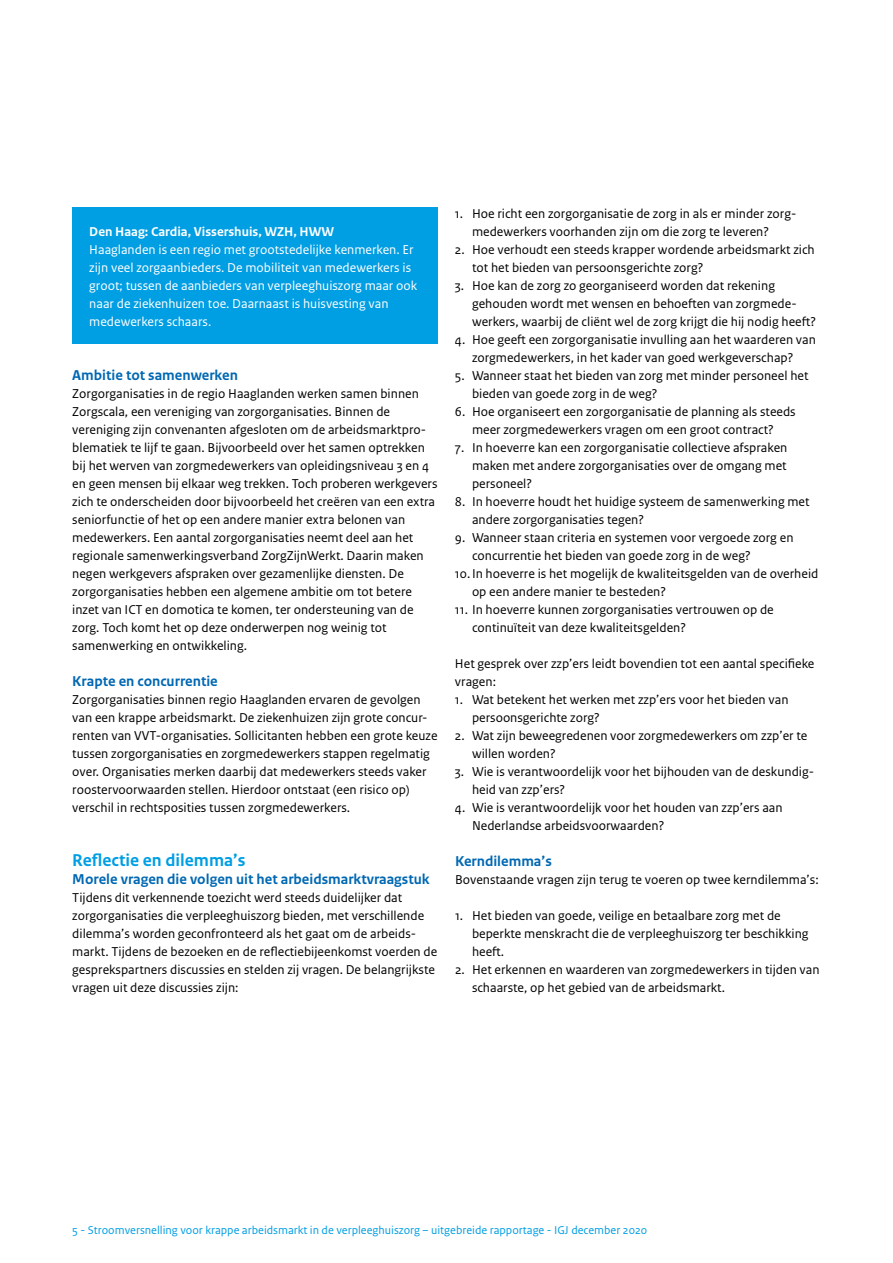
<style>
.page{position:relative;width:893px;height:1263px;background:#fff}
.page>*{position:absolute;margin:0;border:0;box-sizing:border-box;transform-origin:0 0}
.t1{font:700 18px "Rijksoverheid Sans Text";color:#009ee3}
.t2{font:700 15px "Rijksoverheid Sans Text";color:#0068b3}
.t3{font:13.5px/18px "Rijksoverheid Sans Text";color:#000}
.t4{font:13.5px/18px "Rijksoverheid Sans Text";color:#fff}
.t5{font:700 13.5px "Rijksoverheid Sans Text";color:#fff}
.t6{font:12px "Rijksoverheid Sans Text";color:#009ee3}
</style>
<div class="page">
<div style="left:72px;top:207px;width:366px;height:137px;background:#009ee3"></div>
<p class="t5" style="left:89px;top:224px;width:246px">Den Haag: Cardia, Vissershuis, WZH, HWW</p>
<p class="t4" style="left:89px;top:241px;width:329px">Haaglanden is een regio met grootstedelijke kenmerken. Er zijn veel zorgaanbieders. De mobiliteit van medewerkers is groot; tussen de aanbieders van verpleeghuiszorg maar ook naar de ziekenhuizen toe. Daarnaast is huisvesting van medewerkers schaars.</p>
<p class="t2" style="left:72px;top:366px;width:167px">Ambitie tot samenwerken</p>
<p class="t3" style="left:72px;top:385px;width:367px">Zorgorganisaties in de regio Haaglanden werken samen binnen Zorgscala, een vereniging van zorgorganisaties. Binnen de vereniging zijn convenanten afgesloten om de arbeidsmarktpro&shy;blematiek te lijf te gaan. Bijvoorbeeld over het samen optrekken bij het werven van zorgmedewerkers van opleidingsniveau 3 en 4 en geen mensen bij elkaar weg trekken. Toch proberen werkgevers zich te onderscheiden door bijvoorbeeld het creëren van een extra seniorfunctie of het op een andere manier extra belonen van medewerkers. Een aantal zorgorganisaties neemt deel aan het regionale samenwerkingsverband ZorgZijnWerkt. Daarin maken negen werkgevers afspraken over gezamenlijke diensten. De zorgorganisaties hebben een algemene ambitie om tot betere inzet van ICT en domotica te komen, ter ondersteuning van de zorg. Toch komt het op deze onderwerpen nog weinig tot samenwerking en ontwikkeling.</p>
<p class="t2" style="left:72px;top:672px;width:147px">Krapte en concurrentie</p>
<p class="t3" style="left:72px;top:691px;width:367px">Zorgorganisaties binnen regio Haaglanden ervaren de gevolgen van een krappe arbeidsmarkt. De ziekenhuizen zijn grote concur&shy;renten van VVT-organisaties. Sollicitanten hebben een grote keuze tussen zorgorganisaties en zorgmedewerkers stappen regelmatig over. Organisaties merken daarbij dat medewerkers steeds vaker roostervoorwaarden stellen. Hierdoor ontstaat (een risico op) verschil in rechtsposities tussen zorgmedewerkers.</p>
<h1 class="t1" style="left:72px;top:850px;width:175px">Reflectie en dilemma’s</h1>
<p class="t2" style="left:72px;top:870px;width:359px">Morele vragen die volgen uit het arbeidsmarktvraagstuk</p>
<p class="t3" style="left:72px;top:889px;width:366px">Tijdens dit verkennende toezicht werd steeds duidelijker dat zorgorganisaties die verpleeghuiszorg bieden, met verschillende dilemma’s worden geconfronteerd als het gaat om de arbeids&shy;markt. Tijdens de bezoeken en de reflectiebijeenkomst voerden de gesprekspartners discussies en stelden zij vragen. De belangrijkste vragen uit deze discussies zijn:</p>
<p class="t3" style="left:472px;top:205px;width:324px;text-indent:-17px">1. Hoe richt een zorgorganisatie de zorg in als er minder zorg&shy;medewerkers voorhanden zijn om die zorg te leveren?</p>
<p class="t3" style="left:472px;top:241px;width:344px;text-indent:-17px">2. Hoe verhoudt een steeds krapper wordende arbeidsmarkt zich tot het bieden van persoonsgerichte zorg?</p>
<p class="t3" style="left:472px;top:277px;width:346px;text-indent:-17px">3. Hoe kan de zorg zo georganiseerd worden dat rekening gehouden wordt met wensen en behoeften van zorgmede&shy;werkers, waarbij de cliënt wel de zorg krijgt die hij nodig heeft?</p>
<p class="t3" style="left:455px;top:331px;width:362px;text-align:center">4. Hoe geeft een zorgorganisatie invulling aan het waarderen van zorgmedewerkers, in het kader van goed werkgeverschap?</p>
<p class="t3" style="left:472px;top:367px;width:338px;text-indent:-17px">5. Wanneer staat het bieden van zorg met minder personeel het bieden van goede zorg in de weg?</p>
<p class="t3" style="left:455px;top:403px;width:342px;text-align:center">6. Hoe organiseert een zorgorganisatie de planning als steeds meer zorgmedewerkers vragen om een groot contract?</p>
<p class="t3" style="left:472px;top:439px;width:317px;text-align:justify;text-indent:-17px">7. In hoeverre kan een zorgorganisatie collectieve afspraken maken met andere zorgorganisaties over de omgang met personeel?</p>
<p class="t3" style="left:472px;top:493px;width:339px;text-indent:-17px">8. In hoeverre houdt het huidige systeem de samenwerking met andere zorgorganisaties tegen?</p>
<p class="t3" style="left:455px;top:529px;width:340px">9. Wanneer staan criteria en systemen voor vergoede zorg en</p>
<p class="t3" style="left:472px;top:547px;width:280px">concurrentie het bieden van goede zorg in de weg?</p>
<p class="t3" style="left:455px;top:565px;width:365px">10.In hoeverre is het mogelijk de kwaliteitsgelden van de overheid</p>
<p class="t3" style="left:472px;top:583px;width:196px">op een andere manier te besteden?</p>
<p class="t3" style="left:472px;top:601px;width:303px;text-indent:-17px">11. In hoeverre kunnen zorgorganisaties vertrouwen op de continuïteit van deze kwaliteitsgelden?</p>
<p class="t3" style="left:455px;top:655px;width:361px">Het gesprek over zzp’ers leidt bovendien tot een aantal specifieke vragen:</p>
<p class="t3" style="left:472px;top:691px;width:318px;text-indent:-17px">1. Wat betekent het werken met zzp’ers voor het bieden van persoonsgerichte zorg?</p>
<p class="t3" style="left:472px;top:727px;width:337px;text-indent:-17px">2. Wat zijn beweegredenen voor zorgmedewerkers om zzp’er te willen worden?</p>
<p class="t3" style="left:472px;top:763px;width:344px;text-indent:-17px">3. Wie is verantwoordelijk voor het bijhouden van de deskundig&shy;heid van zzp’ers?</p>
<p class="t3" style="left:472px;top:798px;width:312px;text-indent:-17px">4. Wie is verantwoordelijk voor het houden van zzp’ers aan<br>Nederlandse arbeidsvoorwaarden?</p>
<p class="t2" style="left:455px;top:852px;width:98px">Kerndilemma’s</p>
<p class="t3" style="left:455px;top:871px;width:365px">Bovenstaande vragen zijn terug te voeren op twee kerndilemma’s:</p>
<p class="t3" style="left:472px;top:907px;width:338px;text-indent:-17px">1. Het bieden van goede, veilige en betaalbare zorg met de beperkte menskracht die de verpleeghuiszorg ter beschikking heeft.</p>
<p class="t3" style="left:472px;top:961px;width:349px;text-indent:-17px">2. Het erkennen en waarderen van zorgmedewerkers in tijden van schaarste, op het gebied van de arbeidsmarkt.</p>
<p class="t6" style="left:72px;top:1223px;width:576px">5 - Stroomversnelling voor krappe arbeidsmarkt in de verpleeghuiszorg – uitgebreide rapportage - IGJ december 2020</p>
</div>
